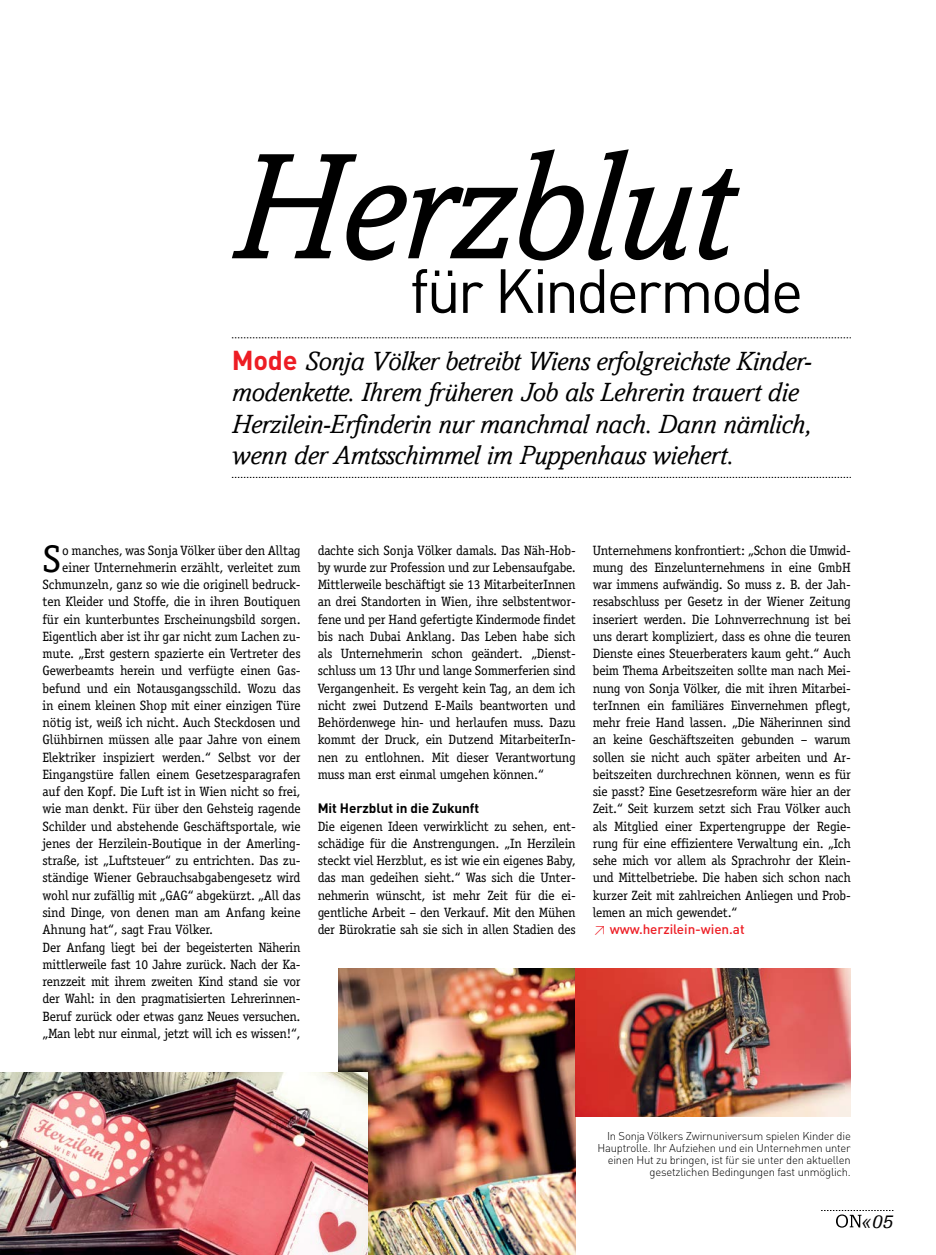
<style>
.page{position:relative;width:936px;height:1255px;background:#fff}
.page>*{position:absolute;margin:0;border:0;box-sizing:border-box;transform-origin:0 0}
.t1{font:italic 154.65px "Amasis";letter-spacing:-.02em;color:#000}
.t2{font:61.35px "DIN";letter-spacing:-.05em;color:#000}
.t3{font:38.7px "Officina Serif";color:#000}
.t4{font:italic 27px/31.5px "Amasis";letter-spacing:-.02em;color:#000}
.t5{font:italic 19.2px "Egyptienne F";color:#000}
.t6{font:13.5px/17.2px "Officina Serif";letter-spacing:-.01em;color:#000;text-align:justify}
.t7{font:700 13.5px "DIN";letter-spacing:-.005em;color:#000}
.t8{font:500 13.5px "DIN";letter-spacing:-.005em;color:#ed1d24}
.t9{font:300 11.25px/12px "DIN";letter-spacing:-.02em;color:#000;text-align:right}
.s1{font-family:"DIN";font-weight:700;font-style:normal;color:#ed1d24}
.s2{font-weight:300}
</style>
<div class="page">
<svg style="left:821px;top:1210px;width:72px;height:17px"></svg>
<img style="left:339px;top:968px;width:236px;height:286px">
<img style="left:575px;top:968px;width:275px;height:148px">
<img style="left:0;top:1072px;width:367px;height:182px">
<svg style="left:232px;top:337px;width:618px;height:1px"></svg>
<svg style="left:232px;top:477px;width:618px;height:1px"></svg>
<p class="t1" style="left:231px;top:117px;width:502px">Herzblut</p>
<p class="t2" style="left:410px;top:252px;width:395px">für Kindermode</p>
<p class="t4" style="left:232px;top:345px;width:581px"><span class="s1">Mode</span> Sonja Völker betreibt Wiens erfolgreichste Kinder&shy;modenkette. Ihrem früheren Job als Lehrerin trauert die Herzilein-Erfinderin nur manchmal nach. Dann nämlich, wenn der Amtsschimmel im Puppenhaus wiehert.</p>
<p class="t3" style="left:43px;top:536px;width:20px">S</p>
<p class="t6" style="left:62px;top:541px;width:240px">o manches, was Sonja Völker über den Alltag</p>
<p class="t6" style="left:62px;top:558px;width:240px">einer Unternehmerin erzählt, verleitet zum</p>
<p class="t6" style="left:43px;top:576px;width:259px">Schmunzeln, ganz so wie die originell bedruck-</p>
<p class="t6" style="left:43px;top:593px;width:259px">ten Kleider und Stoffe, die in ihren Boutiquen</p>
<p class="t6" style="left:43px;top:610px;width:259px">für ein kunterbuntes Erscheinungsbild sorgen.</p>
<p class="t6" style="left:43px;top:627px;width:259px">Eigentlich aber ist ihr gar nicht zum Lachen zu-</p>
<p class="t6" style="left:43px;top:645px;width:259px">mute. „Erst gestern spazierte ein Vertreter des</p>
<p class="t6" style="left:43px;top:662px;width:259px">Gewerbeamts herein und verfügte einen Gas-</p>
<p class="t6" style="left:43px;top:679px;width:259px">befund und ein Notausgangsschild. Wozu das</p>
<p class="t6" style="left:43px;top:696px;width:259px">in einem kleinen Shop mit einer einzigen Türe</p>
<p class="t6" style="left:43px;top:714px;width:259px">nötig ist, weiß ich nicht. Auch Steckdosen und</p>
<p class="t6" style="left:43px;top:731px;width:259px">Glühbirnen müssen alle paar Jahre von einem</p>
<p class="t6" style="left:43px;top:748px;width:259px">Elektriker inspiziert werden.“ Selbst vor der</p>
<p class="t6" style="left:43px;top:765px;width:259px">Eingangstüre fallen einem Gesetzesparagrafen</p>
<p class="t6" style="left:43px;top:783px;width:259px">auf den Kopf. Die Luft ist in Wien nicht so frei,</p>
<p class="t6" style="left:43px;top:800px;width:259px">wie man denkt. Für über den Gehsteig ragende</p>
<p class="t6" style="left:43px;top:817px;width:259px">Schilder und abstehende Geschäftsportale, wie</p>
<p class="t6" style="left:43px;top:834px;width:259px">jenes der Herzilein-Boutique in der Amerling-</p>
<p class="t6" style="left:43px;top:852px;width:259px">straße, ist „Luftsteuer“ zu entrichten. Das zu-</p>
<p class="t6" style="left:43px;top:869px;width:259px">ständige Wiener Gebrauchsabgabengesetz wird</p>
<p class="t6" style="left:43px;top:886px;width:259px">wohl nur zufällig mit „GAG“ abgekürzt. „All das</p>
<p class="t6" style="left:43px;top:903px;width:259px">sind Dinge, von denen man am Anfang keine</p>
<p class="t6" style="left:43px;top:921px;width:172px">Ahnung hat“, sagt Frau Völker.</p>
<p class="t6" style="left:43px;top:938px;width:259px">Der Anfang liegt bei der begeisterten Näherin mittlerweile fast 10 Jahre zurück. Nach der Ka&shy;renzzeit mit ihrem zweiten Kind stand sie vor der Wahl: in den pragmatisierten Lehrerinnen-Beruf zurück oder etwas ganz Neues versuchen. „Man lebt nur einmal, jetzt will ich es wissen!“,</p>
<p class="t6" style="left:317px;top:541px;width:259px">dachte sich Sonja Völker damals. Das Näh-Hob&shy;by wurde zur Profession und zur Lebensaufgabe.<br>Mittlerweile beschäftigt sie 13 MitarbeiterInnen an drei Standorten in Wien, ihre selbstentwor&shy;fene und per Hand gefertigte Kindermode findet bis nach Dubai Anklang. Das Leben habe sich als Unternehmerin schon geändert. „Dienst&shy;schluss um 13 Uhr und lange Sommerferien sind Vergangenheit. Es vergeht kein Tag, an dem ich nicht zwei Dutzend E-Mails beantworten und Behördenwege hin- und herlaufen muss. Dazu kommt der Druck, ein Dutzend MitarbeiterIn&shy;nen zu entlohnen. Mit dieser Verantwortung muss man erst einmal umgehen können.“</p>
<p class="t7" style="left:317px;top:799px;width:163px">Mit Herzblut in die Zukunft</p>
<p class="t6" style="left:317px;top:817px;width:259px">Die eigenen Ideen verwirklicht zu sehen, ent&shy;schädige für die Anstrengungen. „In Herzilein steckt viel Herzblut, es ist wie ein eigenes Baby, das man gedeihen sieht.“ Was sich die Unter&shy;nehmerin wünscht, ist mehr Zeit für die ei&shy;gentliche Arbeit – den Verkauf. Mit den Mühen der Bürokratie sah sie sich in allen Stadien des</p>
<p class="t6" style="left:592px;top:541px;width:259px">Unternehmens konfrontiert: „Schon die Umwid&shy;mung des Einzelunternehmens in eine GmbH war immens aufwändig. So muss z. B. der Jah&shy;resabschluss per Gesetz in der Wiener Zeitung inseriert werden. Die Lohnverrechnung ist bei uns derart kompliziert, dass es ohne die teuren Dienste eines Steuerberaters kaum geht.“ Auch beim Thema Arbeitszeiten sollte man nach Mei&shy;nung von Sonja Völker, die mit ihren Mitarbei&shy;terInnen ein familiäres Einvernehmen pflegt, mehr freie Hand lassen. „Die Näherinnen sind an keine Geschäftszeiten gebunden – warum sollen sie nicht auch später arbeiten und Ar&shy;beitszeiten durchrechnen können, wenn es für sie passt? Eine Gesetzesreform wäre hier an der Zeit.“ Seit kurzem setzt sich Frau Völker auch als Mitglied einer Expertengruppe der Regie&shy;rung für eine effizientere Verwaltung ein. „Ich sehe mich vor allem als Sprachrohr der Klein&shy;und Mittelbetriebe. Die haben sich schon nach kurzer Zeit mit zahlreichen Anliegen und Prob&shy;lemen an mich gewendet.“</p>
<p class="t8" style="left:592px;top:920px;width:153px"><span class="s2">≥</span> www.herzilein-wien.at</p>
<p class="t9" style="left:597px;top:1129px;width:255px">In Sonja Völkers Zwirnuniversum spielen Kinder die Hauptrolle. Ihr Aufziehen und ein Unternehmen unter einen Hut zu bringen, ist für sie unter den aktuellen gesetzlichen Bedingungen fast unmöglich.</p>
<h3 class="t5" style="left:861px;top:1210px;width:33px">«05</h3>
</div>
